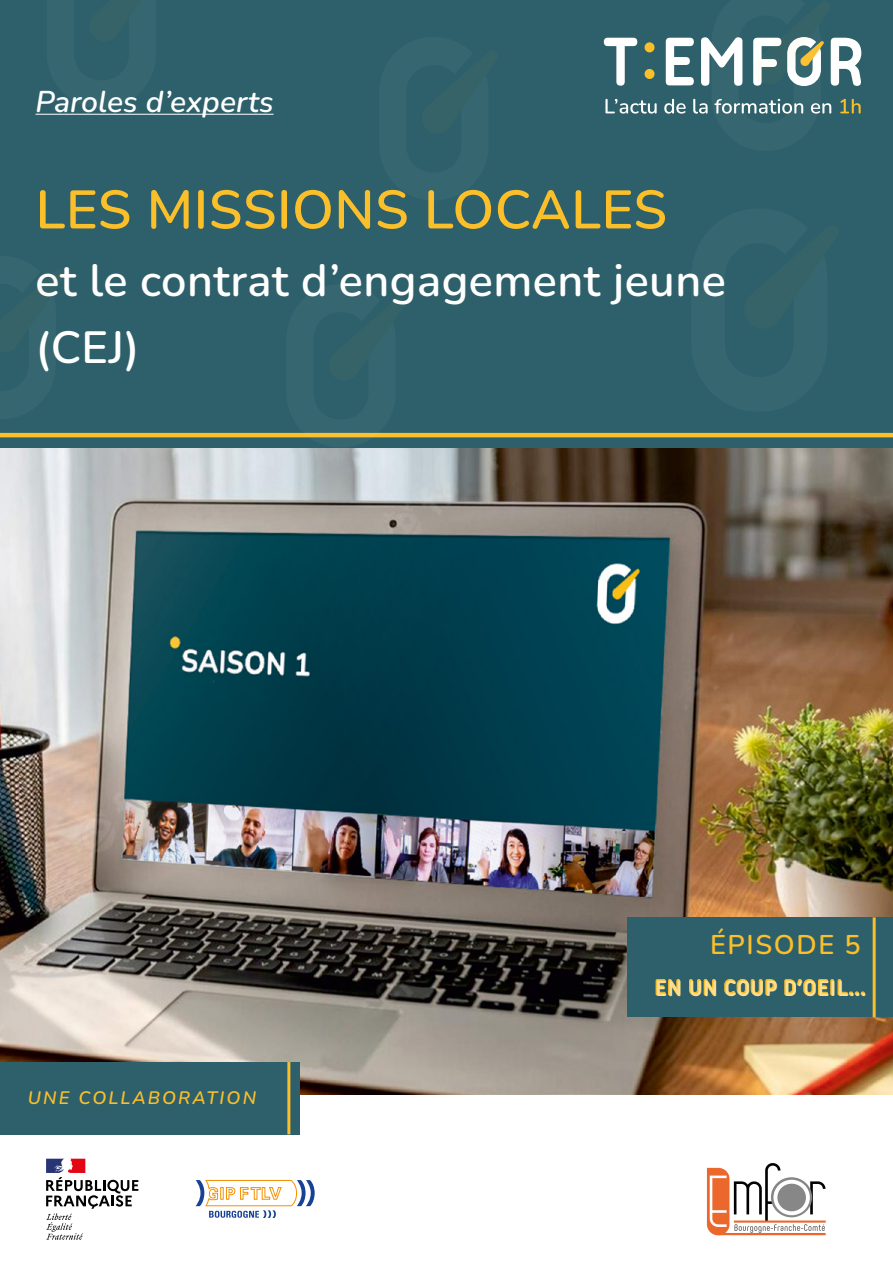
<style>
.page{position:relative;width:893px;height:1263px;background:#fff}
.page>*{position:absolute;margin:0;border:0;box-sizing:border-box;transform-origin:0 0}
.t1{font:600 54px "Nunito";letter-spacing:.01em;color:#fbbf2a}
.t2{font:600 45px/67.5px "Nunito";letter-spacing:.01em;color:#fff}
.t3{font:italic 600 30px "Nunito";color:#fff}
.t4{font:600 27px "Nunito";letter-spacing:.06em;color:#fbbf2a}
.t5{font:700 24px "Iconic Trial";letter-spacing:.02em;color:#fcdf94}
.t6{font:italic 600 18px "Nunito";letter-spacing:.12em;color:#fbbf2a}
</style>
<div class="page">
<img style="left:0;top:448px;width:893px;height:647px">
<div style="left:0;top:0;width:893px;height:448px;background:#2e606b"></div>
<div style="left:628px;top:917px;width:265px;height:100px;background:#2e606b"></div>
<hr style="left:873px;top:917px;width:3px;height:100px;background:#fbbf2a">
<div style="left:0;top:1062px;width:300px;height:72px;background:#2e606b"></div>
<hr style="left:734px;top:1220px;width:92px;height:2px;background:#ec672c">
<hr style="left:719px;top:1233px;width:107px;height:2px;background:#ec672c">
<svg style="left:707px;top:1163px;width:118px;height:72px"></svg>
<svg style="left:771px;top:1177px;width:41px;height:40px"></svg>
<div style="left:773px;top:1180px;width:37px;height:35px;border:4px solid #fff;border-radius:50%"></div>
<hr style="left:0;top:433px;width:893px;height:4px;background:#fbbf2a">
<svg style="left:286px;top:432px;width:119px;height:6px"></svg>
<svg style="left:604px;top:37px;width:257px;height:77px"></svg>
<hr style="left:287px;top:1062px;width:3px;height:72px;background:#fbbf2a">
<svg style="left:46px;top:1159px;width:92px;height:81px"></svg>
<svg style="left:195px;top:1180px;width:120px;height:38px"></svg>
<hr style="left:36px;top:114px;width:238px;height:1px;background:#fff">
<p class="t3" style="left:36px;top:81px;width:239px">Paroles d’experts</p>
<p class="t1" style="left:36px;top:172px;width:633px">LES MISSIONS LOCALES</p>
<p class="t2" style="left:36px;top:245px;width:692px">et le contrat d’engagement jeune (CEJ)</p>
<p class="t4" style="left:710px;top:926px;width:152px">ÉPISODE 5</p>
<p class="t6" style="left:28px;top:1085px;width:230px">UNE COLLABORATION</p>
<p class="t5" style="left:655px;top:975px;width:213px">EN UN COUP D’OEIL...</p>
</div>
